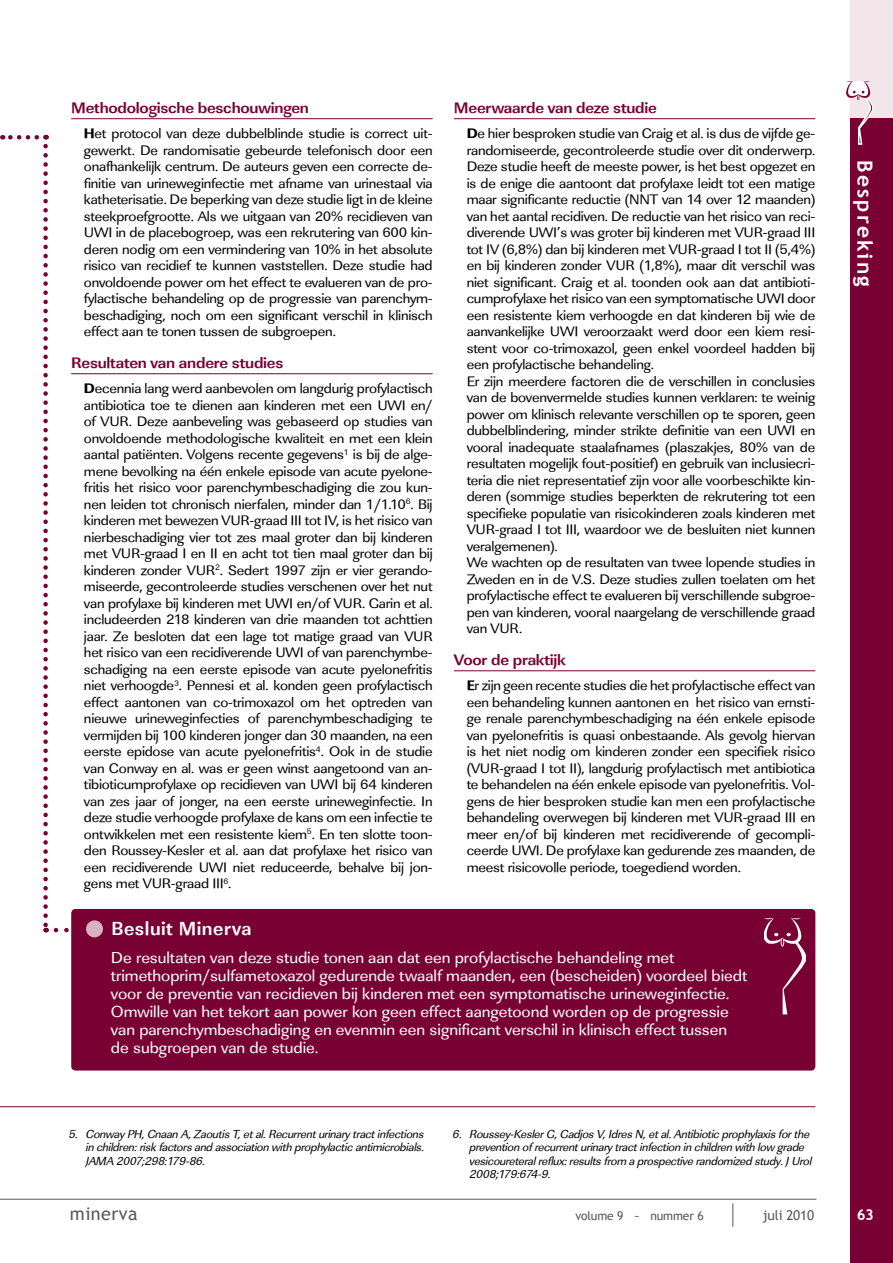
<style>
.page{position:relative;width:893px;height:1263px;background:#fff}
.page>*{position:absolute;margin:0;border:0;box-sizing:border-box;transform-origin:0 0}
.t1{font:700 21px "Trebuchet MS";letter-spacing:.1em;color:#fff}
.t2{font:700 19.5px "Linear Std";letter-spacing:.025em;color:#fff}
.t3{font:18px "Trebuchet MS";letter-spacing:.025em;color:#58585a}
.t4{font:16.35px/18px "Linear Std";letter-spacing:-.005em;color:#fff;scale:1.05 1}
.t5{font:700 15.6px "Linear Std";letter-spacing:-.015em;color:#790033;scale:1.05 1}
.t6{font:700 15px "Trebuchet MS";color:#fff}
.t7{font:14.25px/16.5px "Linear Std";letter-spacing:-.015em;color:#000;text-align:justify;scale:1.05 1}
.t8{font:13.5px "Trebuchet MS";letter-spacing:-.01em;color:#58585a}
.t9{font:italic 12px/13.5px "Linear Std";letter-spacing:-.015em;color:#000;text-align:justify}
.t10{font:12px "Trebuchet MS";letter-spacing:-.01em;color:#58585a}
.s1{font-family:"Linear Std Xbold"}
</style>
<div class="page">
<div style="left:850px;top:0;width:43px;height:118px;background:#f2e6eb"></div>
<div style="left:850px;top:118px;width:43px;height:1145px;background:#790033"></div>
<div style="left:71px;top:909px;width:744px;height:161px;background:#790033;border-radius:4px"></div>
<hr style="left:71px;top:118px;width:362px;height:1px;background:#790033">
<hr style="left:71px;top:373px;width:362px;height:1px;background:#790033">
<hr style="left:454px;top:118px;width:361px;height:1px;background:#790033">
<hr style="left:454px;top:670px;width:361px;height:1px;background:#790033">
<div style="left:86px;top:920px;width:17px;height:17px;background:#d7b3c2;border-radius:50%"></div>
<svg style="left:764px;top:918px;width:42px;height:96px"></svg>
<svg style="left:2px;top:135px;width:35px;height:5px"></svg>
<hr style="left:0;top:1199px;width:816px;height:1px;background:#58585a">
<svg style="left:846px;top:81px;width:28px;height:64px"></svg>
<svg style="left:732px;top:1203px;width:1px;height:24px"></svg>
<svg style="left:43px;top:146px;width:5px;height:786px"></svg>
<svg style="left:56px;top:928px;width:16px;height:4px"></svg>
<hr style="left:0;top:1106px;width:815px;height:1px;background:#790033">
<p class="t5" style="left:71px;top:99px;width:228px">Methodologische beschouwingen</p>
<p class="t7" style="left:84px;top:125px;width:334px"><span class="s1">H</span>et protocol van deze dubbelblinde studie is correct uit&shy;gewerkt. De randomisatie gebeurde telefonisch door een onafhankelijk centrum. De auteurs geven een correcte de&shy;finitie van urineweginfectie met afname van urinestaal via katheterisatie. De beperking van deze studie ligt in de kleine steekproefgrootte. Als we uitgaan van 20% recidieven van UWI in de placebogroep, was een rekrutering van 600 kin&shy;deren nodig om een vermindering van 10% in het absolute risico van recidief te kunnen vaststellen. Deze studie had onvoldoende power om het effect te evalueren van de pro&shy;fylactische behandeling op de progressie van parenchym&shy;beschadiging, noch om een significant verschil in klinisch effect aan te tonen tussen de subgroepen.</p>
<p class="t5" style="left:71px;top:354px;width:204px">Resultaten van andere studies</p>
<p class="t7" style="left:84px;top:380px;width:334px"><span class="s1">D</span>ecennia lang werd aanbevolen om langdurig profylactisch antibiotica toe te dienen aan kinderen met een UWI en/ of VUR. Deze aanbeveling was gebaseerd op studies van onvoldoende methodologische kwaliteit en met een klein aantal patiënten. Volgens recente gegevens<sup>1</sup> is bij de alge&shy;mene bevolking na één enkele episode van acute pyelone&shy;fritis het risico voor parenchymbeschadiging die zou kun&shy;nen leiden tot chronisch nierfalen, minder dan 1/1.10<sup>6</sup>. Bij kinderen met bewezen VUR-graad III tot IV, is het risico van nierbeschadiging vier tot zes maal groter dan bij kinderen met VUR-graad I en II en acht tot tien maal groter dan bij kinderen zonder VUR<sup>2</sup>. Sedert 1997 zijn er vier gerando&shy;miseerde, gecontroleerde studies verschenen over het nut van profylaxe bij kinderen met UWI en/of VUR. Garin et al. includeerden 218 kinderen van drie maanden tot achttien jaar. Ze besloten dat een lage tot matige graad van VUR het risico van een recidiverende UWI of van parenchymbe&shy;schadiging na een eerste episode van acute pyelonefritis niet verhoogde<sup>3</sup>. Pennesi et al. konden geen profylactisch effect aantonen van co-trimoxazol om het optreden van nieuwe urineweginfecties of parenchymbeschadiging te vermijden bij 100 kinderen jonger dan 30 maanden, na een eerste epidose van acute pyelonefritis<sup>4</sup>. Ook in de studie van Conway en al. was er geen winst aangetoond van an&shy;tibioticumprofylaxe op recidieven van UWI bij 64 kinderen van zes jaar of jonger, na een eerste urineweginfectie. In deze studie verhoogde profylaxe de kans om een infectie te ontwikkelen met een resistente kiem<sup>5</sup>. En ten slotte toon&shy;den Roussey-Kesler et al. aan dat profylaxe het risico van een recidiverende UWI niet reduceerde, behalve bij jon&shy;gens met VUR-graad III<sup>6</sup>.</p>
<h2 class="t2" style="left:111px;top:917px;width:142px">Besluit Minerva</h2>
<p class="t5" style="left:454px;top:99px;width:195px">Meerwaarde van deze studie</p>
<p class="t7" style="left:467px;top:125px;width:334px;text-align:left"><span class="s1">D</span>e hier besproken studie van Craig et al. is dus de vijfde ge&shy;randomiseerde, gecontroleerde studie over dit onderwerp.<br>Deze studie heeft de meeste power, is het best opgezet en is de enige die aantoont dat profylaxe leidt tot een matige maar significante reductie (NNT van 14 over 12 maanden) van het aantal recidiven. De reductie van het risico van reci&shy;diverende UWI’s was groter bij kinderen met VUR-graad III tot IV (6,8%) dan bij kinderen met VUR-graad I tot II (5,4%) en bij kinderen zonder VUR (1,8%), maar dit verschil was niet significant. Craig et al. toonden ook aan dat antibioti&shy;cumprofylaxe het risico van een symptomatische UWI door een resistente kiem verhoogde en dat kinderen bij wie de aanvankelijke UWI veroorzaakt werd door een kiem resi&shy;stent voor co-trimoxazol, geen enkel voordeel hadden bij een profylactische behandeling.<br>Er zijn meerdere factoren die de verschillen in conclusies van de bovenvermelde studies kunnen verklaren: te weinig power om klinisch relevante verschillen op te sporen, geen dubbelblindering, minder strikte definitie van een UWI en vooral inadequate staalafnames (plaszakjes, 80% van de resultaten mogelijk fout-positief) en gebruik van inclusiecri&shy;teria die niet representatief zijn voor alle voorbeschikte kin&shy;deren (sommige studies beperkten de rekrutering tot een specifieke populatie van risicokinderen zoals kinderen met VUR-graad I tot III, waardoor we de besluiten niet kunnen veralgemenen).<br>We wachten op de resultaten van twee lopende studies in Zweden en in de V.S. Deze studies zullen toelaten om het profylactische effect te evalueren bij verschillende subgroe&shy;pen van kinderen, vooral naargelang de verschillende graad van VUR.</p>
<p class="t5" style="left:454px;top:651px;width:108px">Voor de praktijk</p>
<p class="t7" style="left:467px;top:677px;width:334px"><span class="s1">E</span>r zijn geen recente studies die het profylactische effect van een behandeling kunnen aantonen en het risico van ernsti&shy;ge renale parenchymbeschadiging na één enkele episode van pyelonefritis is quasi onbestaande. Als gevolg hiervan is het niet nodig om kinderen zonder een specifiek risico (VUR-graad I tot II), langdurig profylactisch met antibiotica te behandelen na één enkele episode van pyelonefritis. Vol&shy;gens de hier besproken studie kan men een profylactische behandeling overwegen bij kinderen met VUR-graad III en meer en/of bij kinderen met recidiverende of gecompli&shy;ceerde UWI. De profylaxe kan gedurende zes maanden, de meest risicovolle periode, toegediend worden.</p>
<p class="t4" style="left:111px;top:949px;width:608px">De resultaten van deze studie tonen aan dat een profylactische behandeling met trimethoprim/sulfametoxazol gedurende twaalf maanden, een (bescheiden) voordeel biedt voor de preventie van recidieven bij kinderen met een symptomatische urineweginfectie.<br>Omwille van het tekort aan power kon geen effect aangetoond worden op de progressie van parenchymbeschadiging en evenmin een significant verschil in klinisch effect tussen de subgroepen van de studie.</p>
<p class="t9" style="left:69px;top:1127px;width:11px">5.</p>
<p class="t9" style="left:470px;top:1127px;width:344px;text-align:left">Roussey-Kesler G, Gadjos V, Idres N, et al. Antibiotic prophylaxis for the prevention of recurrent urinary tract infection in children with low grade vesicoureteral reflux: results from a prospective randomized study. J Urol 2008;179:674-9.</p>
<p class="t9" style="left:86px;top:1127px;width:340px">Conway PH, Cnaan A, Zaoutis T, et al. Recurrent urinary tract infections in children: risk factors and association with prophylactic antimicrobials.<br>JAMA 2007;298:179-86.</p>
<p class="t9" style="left:453px;top:1127px;width:11px">6.</p>
<h1 class="t1" style="left:878px;top:160px;width:128px;rotate:90deg">Bespreking</h1>
<p class="t3" style="left:70px;top:1203px;width:69px">minerva</p>
<p class="t6" style="left:857px;top:1206px;width:19px">63</p>
<p class="t10" style="left:575px;top:1208px;width:130px">volume 9 ~ nummer 6</p>
<p class="t8" style="left:763px;top:1207px;width:53px">juli 2010</p>
</div>
